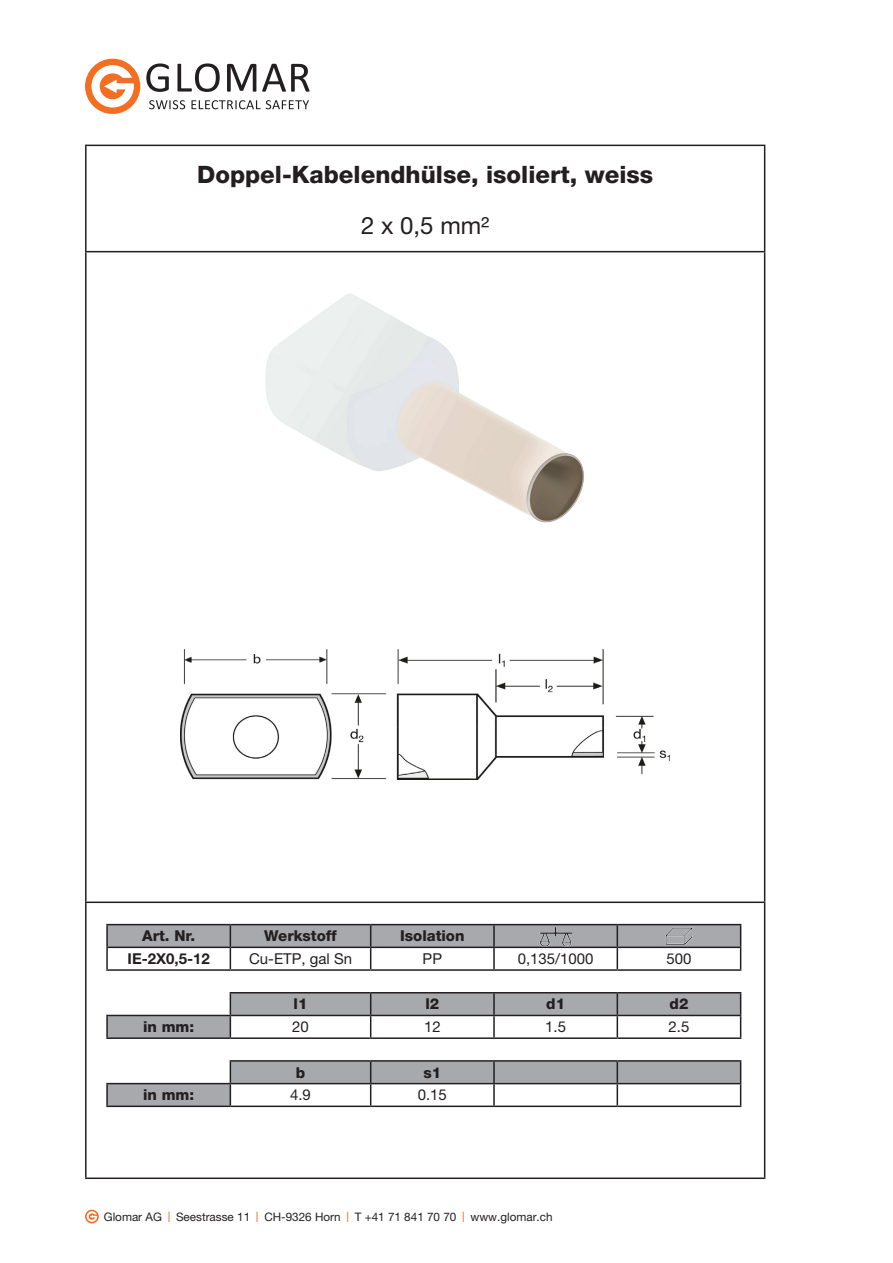
<style>
.page{position:relative;width:893px;height:1263px;background:#fff}
.page>*{position:absolute;margin:0;border:0;box-sizing:border-box;transform-origin:0 0}
.t1{font:800 24px "Helvetica Neue LT Pro";color:#231f20}
.t2{font:24px "Helvetica Neue LT Pro";color:#231f20}
.t3{font:800 15px "Helvetica Neue LT Pro";color:#231f20}
.t4{font:15px "Helvetica Neue LT Pro";color:#231f20}
.t5{font:700 15px "Helvetica Neue LT Pro";color:#231f20}
.t6{font:11.7px "Helvetica Neue LT Pro";color:#231f20}
.s1{font-family:"Calibri";font-weight:300;font-size:15px;color:#f36e21}
</style>
<div class="page">
<hr style="left:85px;top:145px;width:680px;height:1px;background:#231f20">
<hr style="left:85px;top:146px;width:2px;height:105px;background:#231f20">
<hr style="left:764px;top:146px;width:1px;height:105px;background:#231f20">
<hr style="left:85px;top:251px;width:680px;height:1px;background:#231f20">
<hr style="left:85px;top:252px;width:2px;height:649px;background:#231f20">
<hr style="left:764px;top:252px;width:1px;height:649px;background:#231f20">
<hr style="left:85px;top:901px;width:680px;height:2px;background:#231f20">
<hr style="left:85px;top:903px;width:2px;height:274px;background:#231f20">
<hr style="left:764px;top:903px;width:1px;height:274px;background:#231f20">
<hr style="left:85px;top:1177px;width:680px;height:2px;background:#231f20">
<svg style="left:85px;top:1210px;width:14px;height:13px"></svg>
<svg style="left:87px;top:1211px;width:10px;height:11px"></svg>
<svg style="left:146px;top:63px;width:23px;height:29px"></svg>
<svg style="left:177px;top:63px;width:43px;height:29px"></svg>
<svg style="left:227px;top:64px;width:29px;height:28px"></svg>
<svg style="left:262px;top:64px;width:48px;height:28px"></svg>
<svg style="left:149px;top:100px;width:36px;height:9px"></svg>
<svg style="left:191px;top:100px;width:118px;height:9px"></svg>
<div style="left:85px;top:59px;width:55px;height:55px;background:#f36e21;border-radius:50%"></div>
<svg style="left:91px;top:65px;width:43px;height:43px"></svg>
<svg style="left:107px;top:925px;width:633px;height:180px"></svg>
<hr style="left:106px;top:924px;width:124px;height:1px;background:#231f20">
<hr style="left:106px;top:925px;width:2px;height:21px;background:#231f20">
<hr style="left:230px;top:924px;width:141px;height:1px;background:#231f20">
<hr style="left:371px;top:924px;width:123px;height:1px;background:#231f20">
<hr style="left:494px;top:924px;width:123px;height:1px;background:#231f20">
<hr style="left:493px;top:925px;width:2px;height:21px;background:#231f20">
<hr style="left:617px;top:924px;width:124px;height:1px;background:#231f20">
<hr style="left:106px;top:946px;width:124px;height:2px;background:#231f20">
<hr style="left:106px;top:948px;width:2px;height:21px;background:#231f20">
<hr style="left:230px;top:946px;width:141px;height:2px;background:#231f20">
<svg style="left:230px;top:925px;width:1px;height:44px"></svg>
<hr style="left:371px;top:946px;width:123px;height:2px;background:#231f20">
<svg style="left:370px;top:925px;width:1px;height:44px"></svg>
<hr style="left:494px;top:946px;width:123px;height:2px;background:#231f20">
<hr style="left:493px;top:948px;width:2px;height:21px;background:#231f20">
<hr style="left:617px;top:946px;width:124px;height:2px;background:#231f20">
<svg style="left:617px;top:925px;width:1px;height:44px"></svg>
<svg style="left:740px;top:925px;width:1px;height:44px"></svg>
<hr style="left:106px;top:969px;width:124px;height:2px;background:#231f20">
<hr style="left:230px;top:969px;width:141px;height:2px;background:#231f20">
<hr style="left:371px;top:969px;width:123px;height:2px;background:#231f20">
<hr style="left:494px;top:969px;width:123px;height:2px;background:#231f20">
<hr style="left:617px;top:969px;width:124px;height:2px;background:#231f20">
<hr style="left:230px;top:992px;width:141px;height:1px;background:#231f20">
<hr style="left:371px;top:992px;width:123px;height:1px;background:#231f20">
<hr style="left:494px;top:992px;width:123px;height:1px;background:#231f20">
<hr style="left:493px;top:993px;width:2px;height:22px;background:#231f20">
<hr style="left:617px;top:992px;width:124px;height:1px;background:#231f20">
<hr style="left:106px;top:1015px;width:124px;height:1px;background:#231f20">
<hr style="left:106px;top:1016px;width:2px;height:21px;background:#231f20">
<hr style="left:230px;top:1015px;width:141px;height:1px;background:#231f20">
<svg style="left:230px;top:993px;width:1px;height:44px"></svg>
<hr style="left:371px;top:1015px;width:123px;height:1px;background:#231f20">
<svg style="left:370px;top:993px;width:1px;height:44px"></svg>
<hr style="left:494px;top:1015px;width:123px;height:1px;background:#231f20">
<hr style="left:493px;top:1016px;width:2px;height:21px;background:#231f20">
<hr style="left:617px;top:1015px;width:124px;height:1px;background:#231f20">
<svg style="left:617px;top:993px;width:1px;height:44px"></svg>
<svg style="left:740px;top:993px;width:1px;height:44px"></svg>
<hr style="left:106px;top:1037px;width:124px;height:2px;background:#231f20">
<hr style="left:230px;top:1037px;width:141px;height:2px;background:#231f20">
<hr style="left:371px;top:1037px;width:123px;height:2px;background:#231f20">
<hr style="left:494px;top:1037px;width:123px;height:2px;background:#231f20">
<hr style="left:617px;top:1037px;width:124px;height:2px;background:#231f20">
<hr style="left:230px;top:1060px;width:141px;height:2px;background:#231f20">
<hr style="left:371px;top:1060px;width:123px;height:2px;background:#231f20">
<hr style="left:494px;top:1060px;width:123px;height:2px;background:#231f20">
<hr style="left:493px;top:1062px;width:2px;height:21px;background:#231f20">
<hr style="left:617px;top:1060px;width:124px;height:2px;background:#231f20">
<hr style="left:106px;top:1083px;width:124px;height:1px;background:#231f20">
<hr style="left:106px;top:1084px;width:2px;height:21px;background:#231f20">
<hr style="left:230px;top:1083px;width:141px;height:1px;background:#231f20">
<svg style="left:230px;top:1062px;width:1px;height:43px"></svg>
<hr style="left:371px;top:1083px;width:123px;height:1px;background:#231f20">
<svg style="left:370px;top:1062px;width:1px;height:43px"></svg>
<hr style="left:494px;top:1083px;width:123px;height:1px;background:#231f20">
<hr style="left:493px;top:1084px;width:2px;height:21px;background:#231f20">
<hr style="left:617px;top:1083px;width:124px;height:1px;background:#231f20">
<svg style="left:617px;top:1062px;width:1px;height:43px"></svg>
<svg style="left:740px;top:1062px;width:1px;height:43px"></svg>
<hr style="left:106px;top:1105px;width:124px;height:2px;background:#231f20">
<hr style="left:230px;top:1105px;width:141px;height:2px;background:#231f20">
<hr style="left:371px;top:1105px;width:123px;height:2px;background:#231f20">
<hr style="left:494px;top:1105px;width:123px;height:2px;background:#231f20">
<hr style="left:617px;top:1105px;width:124px;height:2px;background:#231f20">
<img style="left:539px;top:927px;width:33px;height:20px">
<img style="left:664px;top:927px;width:30px;height:20px">
<img style="left:266px;top:294px;width:318px;height:229px">
<img style="left:181px;top:650px;width:489px;height:129px">
<h1 class="t1" style="left:197px;top:160px;width:458px">Doppel-Kabelendhülse, isoliert, weiss</h1>
<h1 class="t2" style="left:361px;top:211px;width:130px">2 x 0,5 mm²</h1>
<p class="t3" style="left:142px;top:927px;width:55px">Art. Nr.</p>
<p class="t3" style="left:264px;top:927px;width:74px">Werkstoff</p>
<p class="t3" style="left:400px;top:927px;width:66px">Isolation</p>
<p class="t5" style="left:128px;top:949px;width:84px">IE-2X0,5-12</p>
<p class="t4" style="left:249px;top:950px;width:105px">Cu-ETP, gal Sn</p>
<p class="t4" style="left:423px;top:950px;width:21px">PP</p>
<p class="t4" style="left:518px;top:950px;width:77px">0,135/1000</p>
<p class="t4" style="left:666px;top:950px;width:27px">500</p>
<p class="t3" style="left:294px;top:995px;width:15px">l1</p>
<p class="t3" style="left:425px;top:995px;width:15px">l2</p>
<p class="t3" style="left:546px;top:995px;width:20px">d1</p>
<p class="t3" style="left:669px;top:995px;width:20px">d2</p>
<p class="t3" style="left:143px;top:1018px;width:53px">in mm:</p>
<p class="t4" style="left:292px;top:1018px;width:18px">20</p>
<p class="t4" style="left:424px;top:1018px;width:18px">12</p>
<p class="t4" style="left:545px;top:1018px;width:22px">1.5</p>
<p class="t4" style="left:668px;top:1018px;width:22px">2.5</p>
<p class="t3" style="left:296px;top:1063px;width:11px">b</p>
<p class="t3" style="left:423px;top:1063px;width:19px">s1</p>
<p class="t3" style="left:143px;top:1086px;width:53px">in mm:</p>
<p class="t4" style="left:290px;top:1086px;width:22px">4.9</p>
<p class="t4" style="left:418px;top:1086px;width:31px">0.15</p>
<p class="t6" style="left:104px;top:1209px;width:450px">Glomar AG <span class="s1">l</span> Seestrasse 11 <span class="s1">l</span> CH-9326 Horn <span class="s1">l</span> T +41 71 841 70 70 <span class="s1">l</span> www.glomar.ch</p>
</div>
